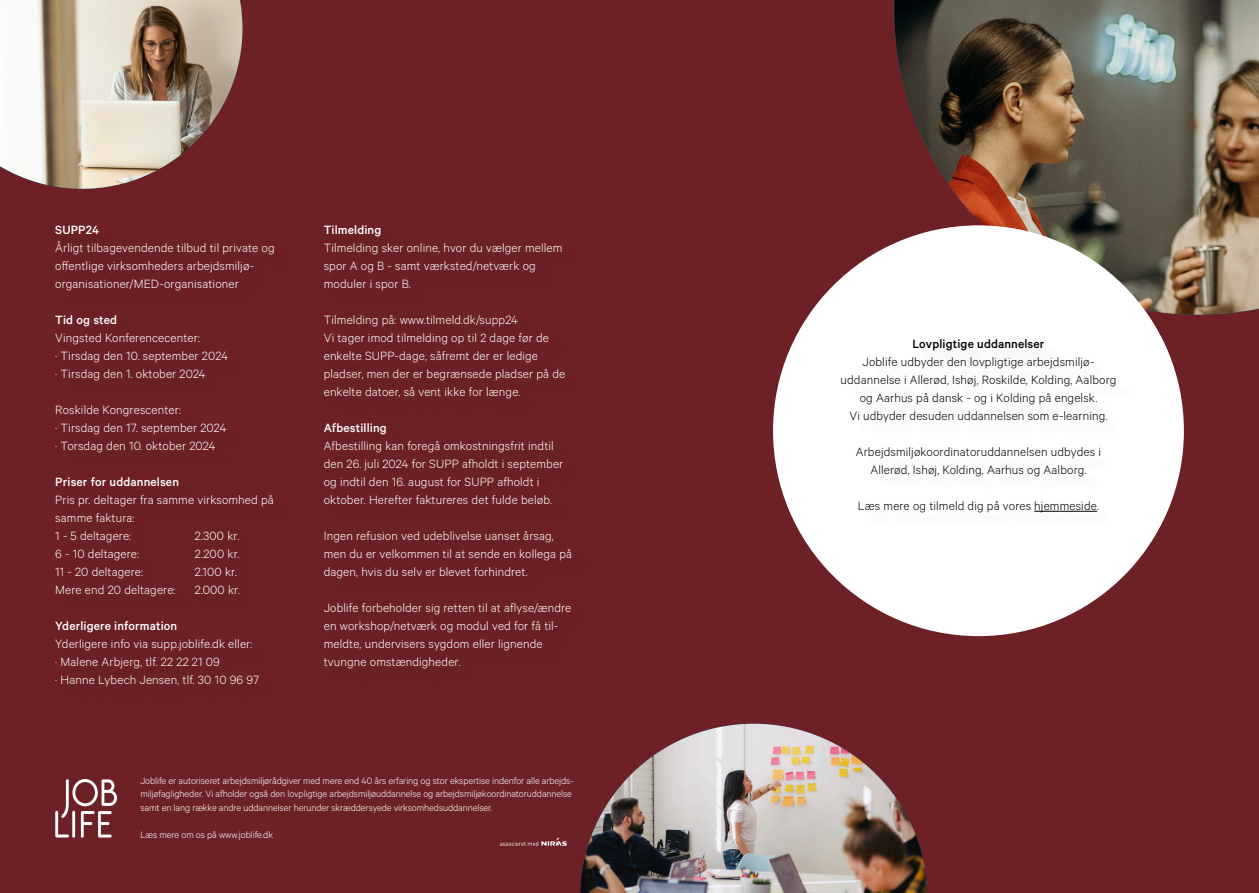
<style>
.page{position:relative;width:1259px;height:893px;background:#6d2126}
.page>*{position:absolute;margin:0;border:0;box-sizing:border-box;transform-origin:0 0}
.t1{font:300 13.5px/18px "Calibre";letter-spacing:.01em;color:#fff}
.t2{font:300 13.5px/18px "Calibre";letter-spacing:.01em;color:#000;text-align:center}
.t3{font:500 13.5px "Calibre";letter-spacing:.01em;color:#fff}
.t4{font:500 13.5px "Calibre";letter-spacing:.01em;color:#000}
.t5{font:300 10.5px/13.5px "Calibre";letter-spacing:-.01em;color:#fff}
</style>
<div class="page">
<svg style="left:55px;top:779px;width:62px;height:59px"></svg>
<svg style="left:500px;top:838px;width:67px;height:8px"></svg>
<img style="left:894px;top:0;width:365px;height:315px">
<img style="left:0;top:0;width:242px;height:189px">
<img style="left:580px;top:724px;width:347px;height:169px">
<div style="left:773px;top:225px;width:411px;height:411px;background:#fff;border-radius:50%"></div>
<hr style="left:1034px;top:511px;width:63px;height:1px;background:#000">
<p class="t3" style="left:55px;top:222px;width:45px">SUPP24</p>
<p class="t1" style="left:55px;top:238px;width:221px">Årligt tilbagevendende tilbud til private og</p>
<p class="t1" style="left:55px;top:256px;width:199px">offentlige virksomheders arbejdsmiljø&shy;organisationer/MED-organisationer</p>
<p class="t3" style="left:55px;top:312px;width:63px">Tid og sted</p>
<p class="t1" style="left:55px;top:328px;width:146px">Vingsted Konferencecenter:</p>
<p class="t1" style="left:55px;top:346px;width:174px">· Tirsdag den 10. september 2024</p>
<p class="t1" style="left:55px;top:364px;width:152px">· Tirsdag den 1. oktober 2024</p>
<p class="t1" style="left:55px;top:400px;width:127px">Roskilde Kongrescenter:</p>
<p class="t1" style="left:55px;top:418px;width:173px">· Tirsdag den 17. september 2024</p>
<p class="t1" style="left:55px;top:436px;width:162px">· Torsdag den 10. oktober 2024</p>
<p class="t3" style="left:55px;top:474px;width:125px">Priser for uddannelsen</p>
<p class="t1" style="left:55px;top:490px;width:220px">Pris pr. deltager fra samme virksomhed på samme faktura:</p>
<p class="t1" style="left:55px;top:526px;width:77px">1 - 5 deltagere:</p>
<p class="t1" style="left:195px;top:526px;width:46px">2.300 kr.</p>
<p class="t1" style="left:55px;top:544px;width:85px">6 - 10 deltagere:</p>
<p class="t1" style="left:195px;top:544px;width:46px">2.200 kr.</p>
<p class="t1" style="left:55px;top:562px;width:89px">11 - 20 deltagere:</p>
<p class="t1" style="left:195px;top:562px;width:44px">2.100 kr.</p>
<p class="t1" style="left:55px;top:580px;width:122px">Mere end 20 deltagere:</p>
<p class="t1" style="left:195px;top:580px;width:47px">2.000 kr.</p>
<p class="t3" style="left:55px;top:618px;width:123px">Yderligere information</p>
<p class="t1" style="left:55px;top:634px;width:199px">Yderligere info via supp.joblife.dk eller:</p>
<p class="t1" style="left:55px;top:652px;width:166px">· Malene Arbjerg, tlf. 22 22 21 09</p>
<p class="t1" style="left:55px;top:670px;width:205px">· Hanne Lybech Jensen, tlf. 30 10 96 97</p>
<p class="t3" style="left:324px;top:222px;width:59px">Tilmelding</p>
<p class="t1" style="left:324px;top:238px;width:240px">Tilmelding sker online, hvor du vælger mellem spor A og B - samt værksted/netværk og moduler i spor B.</p>
<p class="t1" style="left:324px;top:310px;width:196px">Tilmelding på: www.tilmeld.dk/supp24</p>
<p class="t1" style="left:324px;top:328px;width:243px">Vi tager imod tilmelding op til 2 dage før de enkelte SUPP-dage, såfremt der er ledige pladser, men der er begrænsede pladser på de enkelte datoer, så vent ikke for længe.</p>
<p class="t3" style="left:324px;top:420px;width:65px">Afbestilling</p>
<p class="t1" style="left:324px;top:436px;width:241px">Afbestilling kan foregå omkostningsfrit indtil den 26. juli 2024 for SUPP afholdt i september og indtil den 16. august for SUPP afholdt i oktober. Herefter faktureres det fulde beløb.</p>
<p class="t1" style="left:324px;top:526px;width:250px">Ingen refusion ved udeblivelse uanset årsag, men du er velkommen til at sende en kollega på dagen, hvis du selv er blevet forhindret.</p>
<p class="t1" style="left:324px;top:598px;width:249px">Joblife forbeholder sig retten til at aflyse/ændre en workshop/netværk og modul ved for få til&shy;meldte, undervisers sygdom eller lignende tvungne omstændigheder.</p>
<p class="t5" style="left:140px;top:773px;width:435px">Joblife er autoriseret arbejdsmiljørådgiver med mere end 40 års erfaring og stor ekspertise indenfor alle arbejds&shy;miljøfagligheder. Vi afholder også den lovpligtige arbejdsmiljøuddannelse og arbejdsmiljøkoordinatoruddannelse samt en lang række andre uddannelser herunder skræddersyede virksomhedsuddannelser.</p>
<p class="t5" style="left:140px;top:827px;width:134px">Læs mere om os på www.joblife.dk</p>
<p class="t4" style="left:912px;top:336px;width:134px">Lovpligtige uddannelser</p>
<p class="t2" style="left:862px;top:352px;width:233px">Joblife udbyder den lovpligtige arbejdsmiljø-</p>
<p class="t2" style="left:840px;top:370px;width:277px">uddannelse i Allerød, Ishøj, Roskilde, Kolding, Aalborg og Aarhus på dansk - og i Kolding på engelsk.</p>
<p class="t2" style="left:849px;top:406px;width:259px">Vi udbyder desuden uddannelsen som e-learning.</p>
<p class="t2" style="left:856px;top:442px;width:247px">Arbejdsmiljøkoordinatoruddannelsen udbydes i<br>Allerød, Ishøj, Kolding, Aarhus og Aalborg.</p>
<p class="t2" style="left:858px;top:496px;width:242px">Læs mere og tilmeld dig på vores hjemmeside.</p>
</div>
